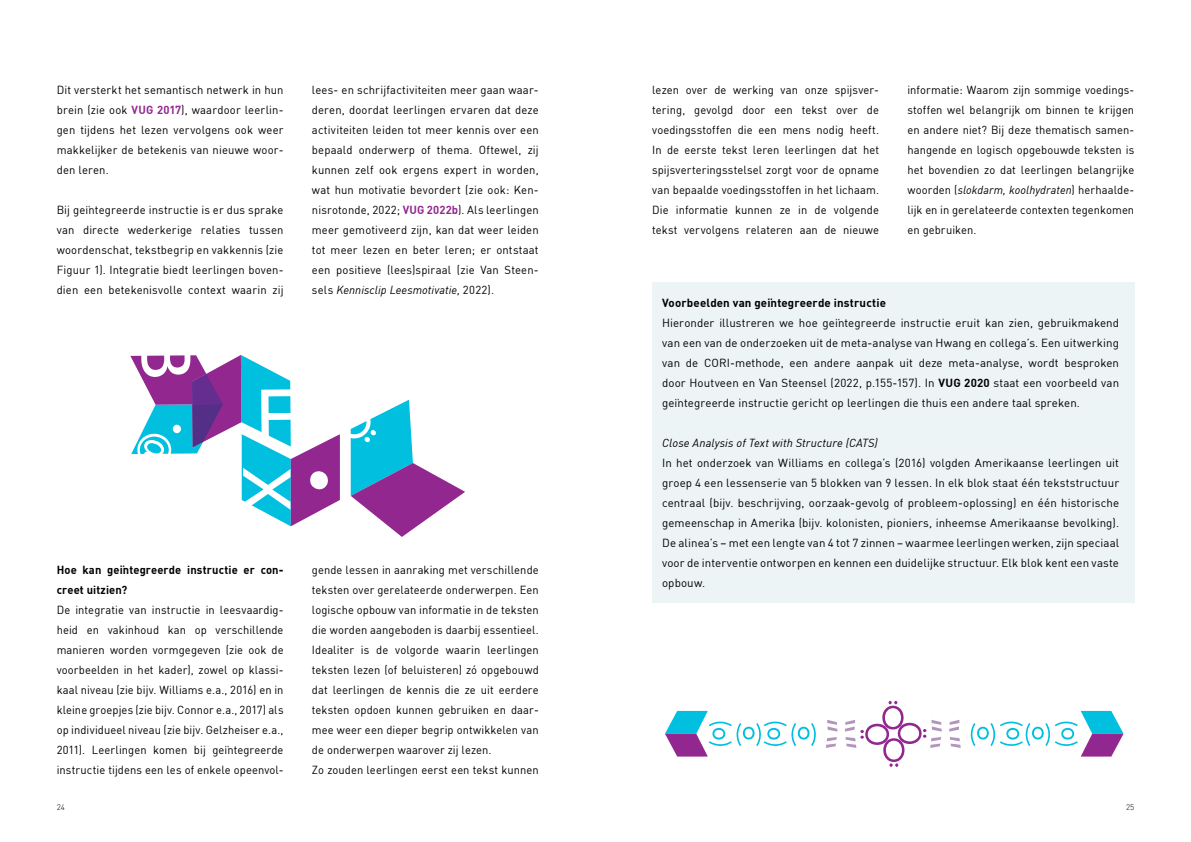
<style>
.page{position:relative;width:1191px;height:842px;background:#fff}
.page>*{position:absolute;margin:0;border:0;box-sizing:border-box;transform-origin:0 0}
.t1{font:500 66.9px "Avenir";color:#fff}
.t2{font:11.5px/20px "DIN";letter-spacing:.01em;color:#000;text-align:justify}
.t3{font:700 11.5px/20px "DIN";letter-spacing:.01em;color:#000}
.t4{font:italic 11.5px "DIN";letter-spacing:.005em;color:#000}
.t5{font:300 8px "DIN";color:#000}
.s1{font-weight:700;color:#92278f}
.s2{font-style:italic}
.s3{font-weight:700}
</style>
<div class="page">
<svg style="left:827px;top:720px;width:10px;height:11px"></svg>
<svg style="left:826px;top:737px;width:10px;height:11px"></svg>
<svg style="left:665px;top:711px;width:151px;height:45px"></svg>
<svg style="left:949px;top:720px;width:10px;height:11px"></svg>
<svg style="left:949px;top:737px;width:11px;height:11px"></svg>
<svg style="left:844px;top:701px;width:97px;height:66px"></svg>
<svg style="left:970px;top:711px;width:153px;height:45px"></svg>
<div style="left:652px;top:283px;width:482px;height:320px;background:#ecf4f5"></div>
<svg style="left:130px;top:355px;width:335px;height:182px"></svg>
<p class="t2" style="left:57px;top:80px;width:228px">Dit versterkt het semantisch netwerk in hun brein (zie ook <span class="s1">VUG 2017</span>), waardoor leerlin&shy;gen tijdens het lezen vervolgens ook weer makkelijker de betekenis van nieuwe woor&shy;den leren.</p>
<p class="t2" style="left:57px;top:200px;width:228px">Bij geïntegreerde instructie is er dus sprake van directe wederkerige relaties tussen woordenschat, tekstbegrip en vakkennis (zie Figuur 1). Integratie biedt leerlingen boven&shy;dien een betekenisvolle context waarin zij</p>
<p class="t2" style="left:312px;top:80px;width:228px">lees- en schrijfactiviteiten meer gaan waar&shy;deren, doordat leerlingen ervaren dat deze activiteiten leiden tot meer kennis over een bepaald onderwerp of thema. Oftewel, zij kunnen zelf ook ergens expert in worden, wat hun motivatie bevordert (zie ook: Ken&shy;nisrotonde, 2022; <span class="s1">VUG 2022b</span>). Als leerlingen meer gemotiveerd zijn, kan dat weer leiden tot meer lezen en beter leren; er ontstaat een positieve (lees)spiraal (zie Van Steen&shy;sels <span class="s2">Kennisclip Leesmotivatie</span>, 2022).</p>
<h1 class="t1" style="left:324px;top:468px;width:45px;rotate:90deg">X</h1>
<p class="t3" style="left:57px;top:559px;width:228px">Hoe kan geïntegreerde instructie er con&shy;creet uitzien?</p>
<p class="t2" style="left:57px;top:600px;width:228px">De integratie van instructie in leesvaardig&shy;heid en vakinhoud kan op verschillende manieren worden vormgegeven (zie ook de voorbeelden in het kader), zowel op klassi&shy;kaal niveau (zie bijv. Williams e.a., 2016) en in kleine groepjes (zie bijv. Connor e.a., 2017) als op individueel niveau (zie bijv. Gelzheiser e.a., 2011). Leerlingen komen bij geïntegreerde instructie tijdens een les of enkele opeenvol-</p>
<p class="t2" style="left:312px;top:560px;width:228px;text-align:left">gende lessen in aanraking met verschillende teksten over gerelateerde onderwerpen. Een logische opbouw van informatie in de teksten die worden aangeboden is daarbij essentieel.<br>Idealiter is de volgorde waarin leerlingen teksten lezen (of beluisteren) zó opgebouwd dat leerlingen de kennis die ze uit eerdere teksten opdoen kunnen gebruiken en daar&shy;mee weer een dieper begrip ontwikkelen van de onderwerpen waarover zij lezen.<br>Zo zouden leerlingen eerst een tekst kunnen</p>
<p class="t2" style="left:652px;top:80px;width:228px">lezen over de werking van onze spijsver&shy;tering, gevolgd door een tekst over de voedingsstoffen die een mens nodig heeft.<br>In de eerste tekst leren leerlingen dat het spijsverteringsstelsel zorgt voor de opname van bepaalde voedingsstoffen in het lichaam.<br>Die informatie kunnen ze in de volgende tekst vervolgens relateren aan de nieuwe</p>
<p class="t2" style="left:907px;top:80px;width:228px">informatie: Waarom zijn sommige voedings&shy;stoffen wel belangrijk om binnen te krijgen en andere niet? Bij deze thematisch samen&shy;hangende en logisch opgebouwde teksten is het bovendien zo dat leerlingen belangrijke woorden (<span class="s2">slokdarm, koolhydraten</span>) herhaalde&shy;lijk en in gerelateerde contexten tegenkomen en gebruiken.</p>
<p class="t3" style="left:662px;top:292px;width:225px">Voorbeelden van geïntegreerde instructie</p>
<p class="t2" style="left:662px;top:312px;width:458px">Hieronder illustreren we hoe geïntegreerde instructie eruit kan zien, gebruikmakend van een van de onderzoeken uit de meta-analyse van Hwang en collega’s. Een uitwerking van de CORI-methode, een andere aanpak uit deze meta-analyse, wordt besproken door Houtveen en Van Steensel (2022, p.155-157). In <span class="s3">VUG 2020</span> staat een voorbeeld van geïntegreerde instructie gericht op leerlingen die thuis een andere taal spreken.</p>
<p class="t4" style="left:662px;top:435px;width:217px">Close Analysis of Text with Structure (CATS)</p>
<p class="t2" style="left:662px;top:452px;width:458px">In het onderzoek van Williams en collega’s (2016) volgden Amerikaanse leerlingen uit groep 4 een lessenserie van 5 blokken van 9 lessen. In elk blok staat één tekststructuur centraal (bijv. beschrijving, oorzaak-gevolg of probleem-oplossing) en één historische gemeenschap in Amerika (bijv. kolonisten, pioniers, inheemse Amerikaanse bevolking).<br>De alinea’s – met een lengte van 4 tot 7 zinnen – waarmee leerlingen werken, zijn speciaal voor de interventie ontworpen en kennen een duidelijke structuur. Elk blok kent een vaste opbouw.</p>
<p class="t5" style="left:57px;top:803px;width:10px">24</p>
<p class="t5" style="left:1126px;top:802px;width:10px">25</p>
</div>
